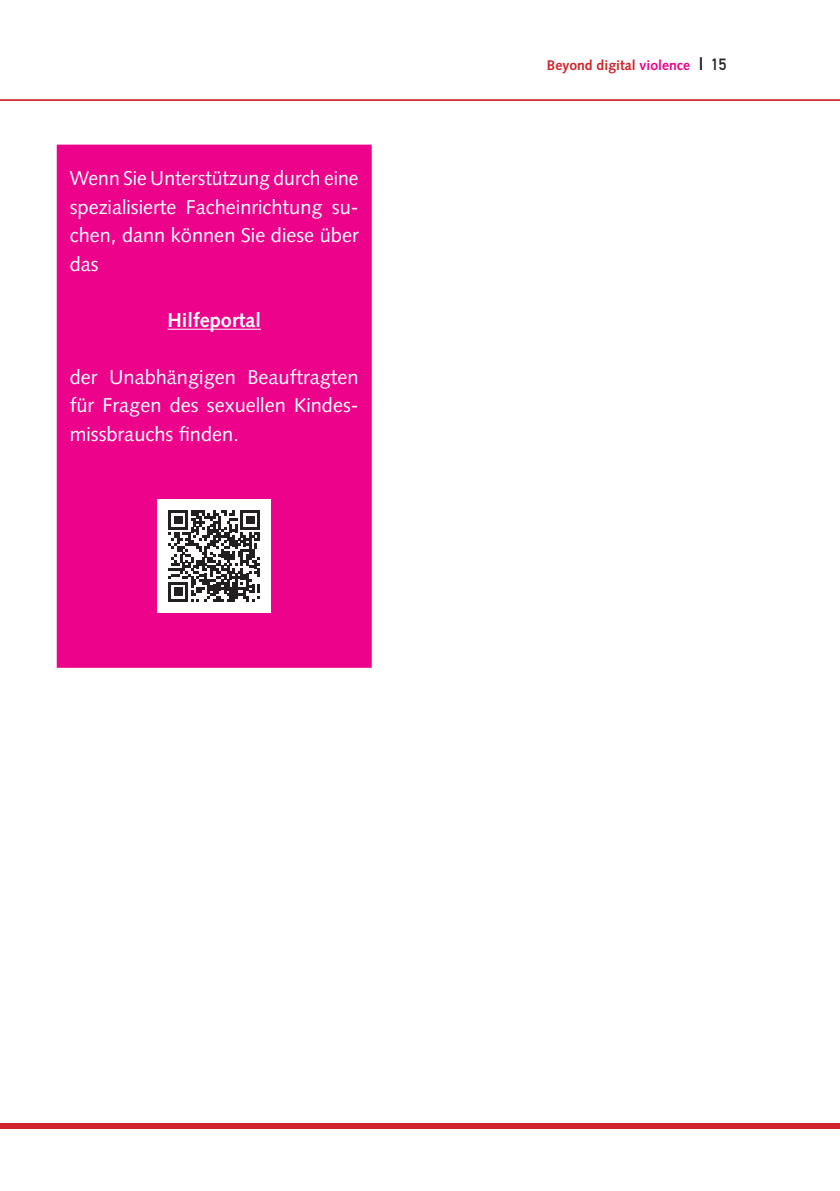
<style>
.page{position:relative;width:840px;height:1191px;background:#fff}
.page>*{position:absolute;margin:0;border:0;box-sizing:border-box;transform-origin:0 0}
.Türkis_QR-Code{font:20px/28.4px "Syntax LT Std";color:#fff;text-align:justify}
.Türkis_QR-Code-2{font:700 20px "Syntax LT Std";color:#fff}
.t1{font:700 14px "Syntax LT Std";color:#d1232a}
.s1{color:#ed028c}
.s2{font-family:"DIN Mittelschrift Std";font-weight:400;font-size:18px;color:#231f20}
.s3{font-family:"DIN Mittelschrift Std";font-weight:400;font-size:16px;color:#231f20}
</style>
<div class="page">
<div style="left:0;top:1123px;width:839px;height:5px;background:#d1232a"></div>
<hr style="left:0;top:99px;width:839px;height:2px;background:#d1232a">
<div style="left:58px;top:145px;width:312px;height:522px;background:#ed028c"></div>
<hr style="left:167px;top:329px;width:94px;height:1px;background:#fff">
<div style="left:57px;top:145px;width:314px;height:523px;border:2px solid #ed028c"></div>
<div style="left:157px;top:499px;width:114px;height:113px;background:#fff"></div>
<svg style="left:168px;top:510px;width:92px;height:91px"></svg>
<p class="Türkis_QR-Code" style="left:70px;top:164px;width:290px">Wenn Sie Unterstützung durch eine spezialisierte Facheinrichtung su&shy;chen, dann können Sie diese über das</p>
<p class="Türkis_QR-Code-2" style="left:167px;top:309px;width:95px">Hilfeportal</p>
<p class="Türkis_QR-Code" style="left:70px;top:363px;width:290px">der Unabhängigen Beauftragten für Fragen des sexuellen Kindes&shy;missbrauchs finden.</p>
<p class="t1" style="left:546px;top:57px;width:181px">Beyond digital <span class="s1">violence</span> <span class="s2">I</span> <span class="s3">15</span></p>
</div>
